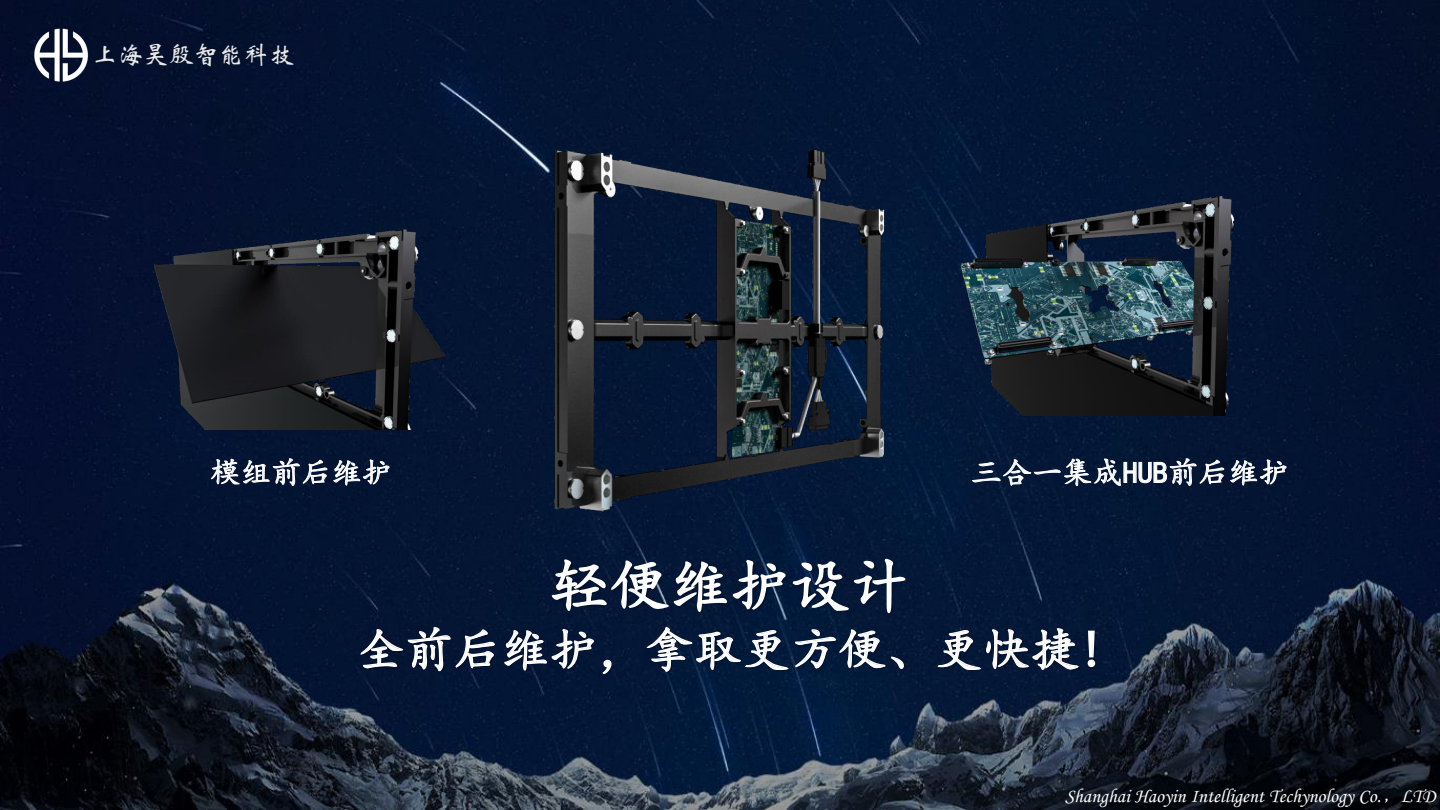
<style>
.page{position:relative;width:1440px;height:810px;background:#fff}
.page>*{position:absolute;margin:0;border:0;box-sizing:border-box;transform-origin:0 0}
.t1{font:60px "Kai Ti";color:#fff}
.t2{font:48px "Kai Ti";letter-spacing:.005em;color:#fff}
.t3{font:30px "Kai Ti";letter-spacing:.005em;color:#fff}
.t4{font:25.35px "ST Xinwei";color:#e9e8e8}
.t5{font:19.65px "ST Liti";color:#fff}
</style>
<div class="page">
<img style="left:0;top:0;width:1440px;height:810px">
<svg style="left:210px;top:458px;width:180px;height:29px;background:#435066"></svg>
<svg style="left:971px;top:458px;width:316px;height:29px;background:#38475f"></svg>
<div style="left:511px;top:525px;width:440px;height:76px;background:#031737"></div>
<svg style="left:550px;top:557px;width:357px;height:44px;background:#3e4d64"></svg>
<img style="left:326px;top:601px;width:723px;height:106px">
<svg style="left:359px;top:626px;width:137px;height:47px;background:#344158"></svg>
<svg style="left:503px;top:628px;width:92px;height:44px;background:#3d4b62"></svg>
<svg style="left:601px;top:659px;width:12px;height:16px"></svg>
<svg style="left:646px;top:626px;width:259px;height:47px;background:#32445d"></svg>
<svg style="left:936px;top:627px;width:113px;height:44px;background:#3b4960"></svg>
<img style="left:1049px;top:601px;width:87px;height:106px">
<svg style="left:1087px;top:630px;width:9px;height:38px"></svg>
<img style="left:537px;top:123px;width:386px;height:418px">
<img style="left:105px;top:217px;width:405px;height:213px">
<img style="left:923px;top:186px;width:408px;height:229px">
<img style="left:1px;top:0;width:120px;height:118px">
<p class="t4" style="left:92px;top:42px;width:204px">上海昊殷智能科技</p>
<h3 class="t3" style="left:211px;top:457px;width:182px">模组前后维护</h3>
<h3 class="t3" style="left:971px;top:457px;width:319px">三合一集成HUB前后维护</h3>
<h1 class="t1" style="left:549px;top:555px;width:362px">轻便维护设计</h1>
<h2 class="t2" style="left:357px;top:625px;width:748px">全前后维护，拿取更方便、更快捷!</h2>
<p class="t5" style="left:1065px;top:786px;width:372px">Shanghai Haoyin Intelligent Techynology Co.，LTD</p>
</div>
